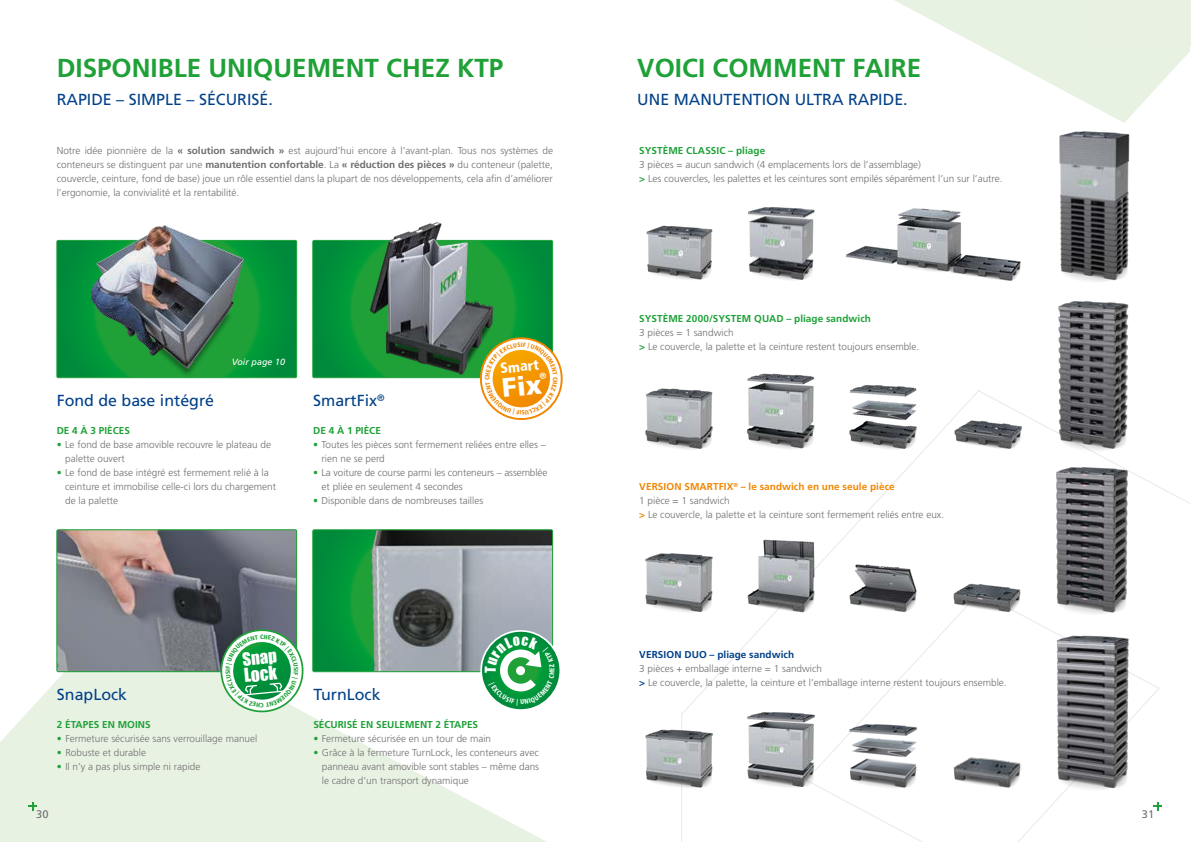
<style>
.page{position:relative;width:1191px;height:842px;background:#fff}
.page>*{position:absolute;margin:0;border:0;box-sizing:border-box;transform-origin:0 0}
.t1{font:700 26px "Frutiger LT Std";color:#1fa138}
.t2{font:17.7px "Impact";color:#fff}
.t3{font:16.7px "Impact";color:#fff}
.t4{font:16px "Frutiger LT Std";color:#024189}
.t5{font:900 condensed 14.4px "Frutiger LT Std";color:#fff}
.t6{font:11px "Frutiger LT Std";color:#706f6f}
.t7{font:300 10px/14px "Frutiger LT Std";color:#706f6f}
.t8{font:700 10px "Frutiger LT Std";color:#1fa138}
.t9{font:700 10px "Frutiger LT Std";letter-spacing:.005em;color:#024189}
.t10{font:italic 9px "Frutiger LT Std";color:#fff}
.t11{font:900 condensed 6.3px "Frutiger LT Std";color:#1fa138}
.t12{font:900 condensed 6.3px "Frutiger LT Std";color:#f18700}
.s1{font-weight:700}
.s2{color:#1fa138}
.s3{font-weight:700;color:#1fa138}
.s4{font-weight:700;color:#f18700}
.s5{font-weight:700;color:#024189}
</style>
<div class="page">
<svg style="left:0;top:680px;width:547px;height:162px;fill:#e8f2e3"></svg>
<svg style="left:58px;top:242px;width:237px;height:134px;background:#008f3a"></svg>
<div style="left:56px;top:240px;width:241px;height:138px;border:1px solid #1fa138"></div>
<img style="left:69px;top:225px;width:188px;height:154px">
<img style="left:358px;top:222px;width:148px;height:18px">
<svg style="left:481px;top:631px;width:79px;height:79px"></svg>
<svg style="left:28px;top:802px;width:9px;height:8px"></svg>
<svg style="left:894px;top:0;width:296px;height:123px"></svg>
<img style="left:645px;top:553px;width:68px;height:59px">
<img style="left:747px;top:539px;width:75px;height:81px">
<img style="left:838px;top:540px;width:79px;height:72px">
<img style="left:951px;top:583px;width:77px;height:40px">
<img style="left:1051px;top:301px;width:84px;height:313px">
<img style="left:646px;top:225px;width:67px;height:55px">
<img style="left:748px;top:207px;width:67px;height:73px">
<img style="left:845px;top:208px;width:176px;height:73px">
<img style="left:1059px;top:131px;width:71px;height:151px">
<img style="left:645px;top:388px;width:68px;height:62px">
<img style="left:747px;top:373px;width:68px;height:76px">
<img style="left:849px;top:384px;width:75px;height:76px">
<img style="left:942px;top:390px;width:86px;height:59px">
<img style="left:645px;top:716px;width:68px;height:77px">
<img style="left:747px;top:712px;width:75px;height:77px">
<img style="left:838px;top:716px;width:79px;height:72px">
<img style="left:953px;top:757px;width:68px;height:31px">
<img style="left:1056px;top:634px;width:79px;height:159px">
<svg style="left:681px;top:793px;width:481px;height:49px"></svg>
<div style="left:1088px;top:0;width:102px;height:45px;background:#e8f1e2"></div>
<svg style="left:57px;top:530px;width:247px;height:183px;background:#8e9894"></svg>
<svg style="left:313px;top:240px;width:250px;height:180px"></svg>
<svg style="left:313px;top:530px;width:241px;height:176px"></svg>
<h1 class="t1" style="left:57px;top:53px;width:448px">DISPONIBLE UNIQUEMENT CHEZ KTP</h1>
<h3 class="t4" style="left:57px;top:90px;width:218px">RAPIDE – SIMPLE – SÉCURISÉ.</h3>
<p class="t7" style="left:57px;top:144px;width:498px;text-align:justify">Notre idée pionnière de la <span class="s1">« solution sandwich »</span> est aujourd’hui encore à l’avant-plan. Tous nos systèmes de conteneurs se distinguent par une <span class="s1">manutention confortable</span>. La <span class="s1">« réduction des pièces »</span> du conteneur (palette, couvercle, ceinture, fond de base) joue un rôle essentiel dans la plupart de nos développements, cela afin d’améliorer l’ergonomie, la convivialité et la rentabilité.</p>
<p class="t10" style="left:232px;top:357px;width:55px">Voir page 10</p>
<h3 class="t4" style="left:57px;top:391px;width:159px">Fond de base intégré</h3>
<p class="t8" style="left:57px;top:425px;width:75px">DE 4 À 3 PIÈCES</p>
<p class="t7" style="left:65px;top:438px;width:207px;text-indent:-8px"><span class="s2">•</span> Le fond de base amovible recouvre le plateau de palette ouvert</p>
<p class="t7" style="left:65px;top:466px;width:212px;text-indent:-8px"><span class="s2">•</span> Le fond de base intégré est fermement relié à la ceinture et immobilise celle-ci lors du chargement de la palette</p>
<h3 class="t5" style="left:499px;top:360px;width:40px;rotate:-5deg">Smart</h3>
<p class="t12" style="left:559px;top:377px;width:5px;rotate:90deg">C</p>
<h3 class="t4" style="left:313px;top:391px;width:73px">SmartFix<sup>®</sup></h3>
<p class="t8" style="left:313px;top:425px;width:69px">DE 4 À 1 PIÈCE</p>
<p class="t7" style="left:322px;top:438px;width:226px;text-indent:-8px"><span class="s2">•</span> Toutes les pièces sont fermement reliées entre elles – rien ne se perd</p>
<p class="t7" style="left:322px;top:466px;width:227px;text-indent:-8px"><span class="s2">•</span> La voiture de course parmi les conteneurs – assemblée et pliée en seulement 4 secondes</p>
<p class="t7" style="left:313px;top:494px;width:172px"><span class="s2">•</span> Disponible dans de nombreuses tailles</p>
<p class="t11" style="left:260px;top:633px;width:5px">C</p>
<h3 class="t3" style="left:241px;top:646px;width:36px;rotate:-6deg">Snap</h3>
<h2 class="t2" style="left:243px;top:662px;width:34px;rotate:-5deg">Lock</h2>
<h3 class="t4" style="left:57px;top:685px;width:72px">SnapLock</h3>
<p class="t8" style="left:57px;top:719px;width:95px">2 ÉTAPES EN MOINS</p>
<p class="t7" style="left:57px;top:732px;width:202px"><span class="s2">•</span> Fermeture sécurisée sans verrouillage manuel</p>
<p class="t7" style="left:57px;top:746px;width:91px"><span class="s2">•</span> Robuste et durable</p>
<p class="t7" style="left:57px;top:760px;width:145px"><span class="s2">•</span> Il n’y a pas plus simple ni rapide</p>
<p class="t11" style="left:264px;top:709px;width:5px;rotate:180deg">C</p>
<p class="t6" style="left:36px;top:807px;width:14px">30</p>
<h3 class="t4" style="left:313px;top:685px;width:69px">TurnLock</h3>
<p class="t8" style="left:313px;top:719px;width:166px">SÉCURISÉ EN SEULEMENT 2 ÉTAPES</p>
<p class="t7" style="left:313px;top:732px;width:179px"><span class="s2">•</span> Fermeture sécurisée en un tour de main</p>
<p class="t7" style="left:322px;top:746px;width:219px;text-align:justify;text-indent:-8px"><span class="s2">•</span> Grâce à la fermeture TurnLock, les conteneurs avec panneau avant amovible sont stables – même dans le cadre d’un transport dynamique</p>
<h1 class="t1" style="left:637px;top:53px;width:285px">VOICI COMMENT FAIRE</h1>
<h3 class="t4" style="left:637px;top:90px;width:272px">UNE MANUTENTION ULTRA RAPIDE.</h3>
<p class="t8" style="left:639px;top:145px;width:127px">SYSTÈME CLASSIC – pliage</p>
<p class="t7" style="left:639px;top:158px;width:365px">3 pièces = aucun sandwich (4 emplacements lors de l’assemblage)<br><span class="s3">&gt;</span> Les couvercles, les palettes et les ceintures sont empilés séparément l’un sur l’autre.</p>
<p class="t8" style="left:639px;top:313px;width:233px">SYSTÈME 2000/SYSTEM QUAD – pliage sandwich</p>
<p class="t7" style="left:639px;top:326px;width:281px">3 pièces = 1 sandwich<br><span class="s3">&gt;</span> Le couvercle, la palette et la ceinture restent toujours ensemble.</p>
<p class="t7" style="left:639px;top:480px;width:306px"><span class="s4">VERSION SMARTFIX</span><sup>®</sup> <span class="s4">– le sandwich en une seule pièce<br></span>1 pièce = 1 sandwich<br><span class="s4">&gt;</span> Le couvercle, la palette et la ceinture sont fermement reliés entre eux.</p>
<p class="t9" style="left:639px;top:649px;width:156px">VERSION DUO – pliage sandwich</p>
<p class="t7" style="left:639px;top:662px;width:369px">3 pièces + emballage interne = 1 sandwich<br><span class="s5">&gt;</span> Le couvercle, la palette, la ceinture et l’emballage interne restent toujours ensemble.</p>
<p class="t6" style="left:1142px;top:807px;width:14px">31</p>
</div>
